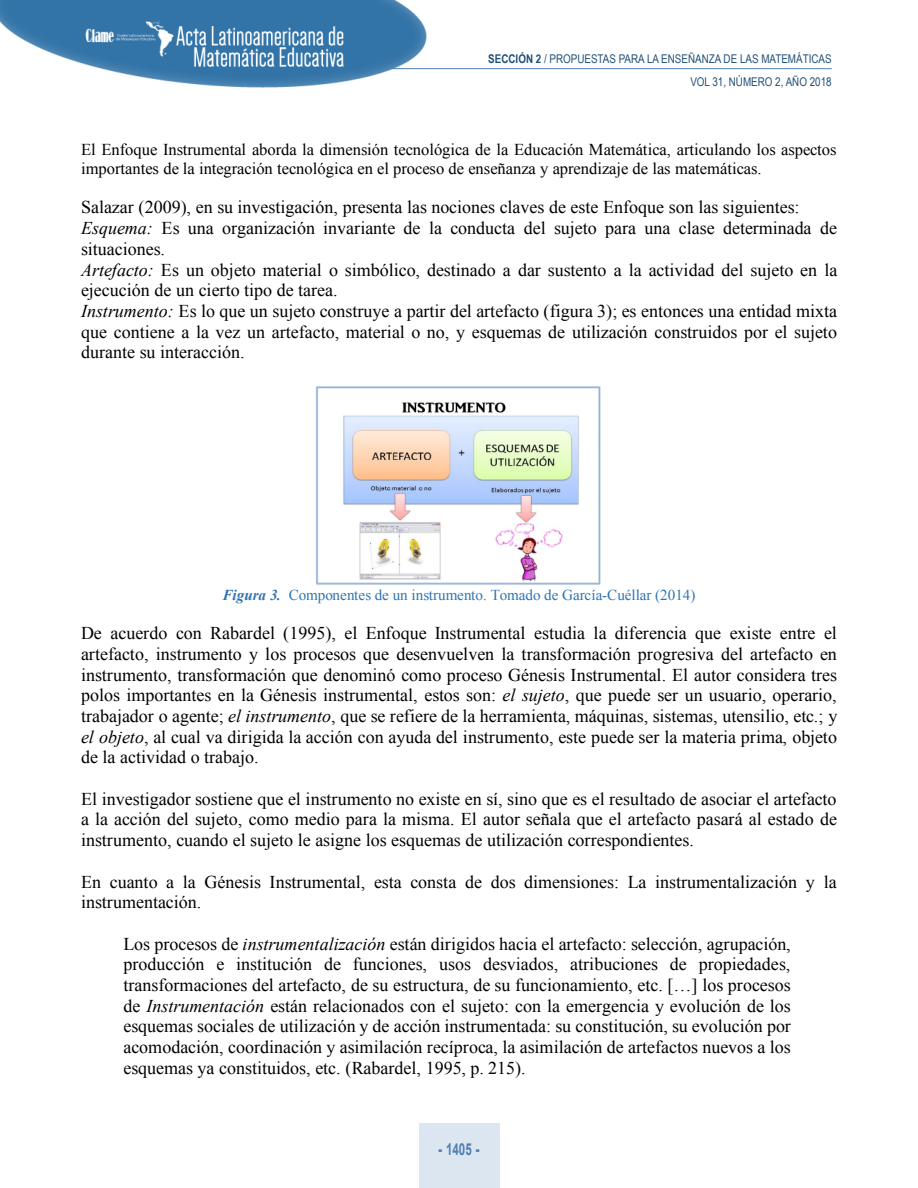
<style>
.page{position:relative;width:918px;height:1188px;background:#fff}
.page>*{position:absolute;margin:0;border:0;box-sizing:border-box;transform-origin:0 0}
.t1{font:18px/20.7px "Times New Roman";color:#000;text-align:justify}
.t2{font:16.5px/18.8px "Times New Roman";color:#000}
.t3{font:700 16.5px "Arial";color:#4f80b4;scale:.7 1}
.t4{font:15.15px "Times New Roman";color:#2e74b5}
.t5{font:12px/23px "Arial Narrow";color:#214f77;text-align:right}
.s1{font-weight:700}
.s2{font-style:italic}
.s3{font-weight:700;font-style:italic}
.s4{font-weight:900}
</style>
<div class="page">
<img style="left:0;top:0;width:435px;height:88px">
<hr style="left:389px;top:68px;width:443px;height:1px;background:#4f80b4">
<div style="left:419px;top:1123px;width:80px;height:65px;background:#dce6f0"></div>
<img style="left:316px;top:386px;width:285px;height:199px">
<p class="t5" style="left:488px;top:47px;width:345px"><span class="s1">SECCIÓN 2</span> / PROPUESTAS PARA LA ENSEÑANZA DE LAS MATEMÁTICAS<br>VOL 31, NÚMERO 2, AÑO 2018</p>
<p class="t2" style="left:81px;top:140px;width:757px">El Enfoque Instrumental aborda la dimensión tecnológica de la Educación Matemática, articulando los aspectos importantes de la integración tecnológica en el proceso de enseñanza y aprendizaje de las matemáticas.</p>
<p class="t1" style="left:81px;top:197px;width:758px;text-align:left">Salazar (2009), en su investigación, presenta las nociones claves de este Enfoque son las siguientes:<br><span class="s2">Esquema:</span> Es una organización invariante de la conducta del sujeto para una clase determinada de situaciones.<br><span class="s2">Artefacto:</span> Es un objeto material o simbólico, destinado a dar sustento a la actividad del sujeto en la ejecución de un cierto tipo de tarea.<br><span class="s2">Instrumento:</span> Es lo que un sujeto construye a partir del artefacto (figura 3); es entonces una entidad mixta que contiene a la vez un artefacto, material o no, y esquemas de utilización construidos por el sujeto durante su interacción.</p>
<p class="t4" style="left:222px;top:587px;width:475px"><span class="s3">Figura 3.</span> Componentes de un instrumento. Tomado de García-Cuéllar (2014)</p>
<p class="t1" style="left:81px;top:623px;width:758px">De acuerdo con Rabardel (1995), el Enfoque Instrumental estudia la diferencia que existe entre el artefacto, instrumento y los procesos que desenvuelven la transformación progresiva del artefacto en instrumento, transformación que denominó como proceso Génesis Instrumental. El autor considera tres polos importantes en la Génesis instrumental, estos son: <span class="s2">el sujeto</span>, que puede ser un usuario, operario, trabajador o agente; <span class="s2">el instrumento</span>, que se refiere de la herramienta, máquinas, sistemas, utensilio, etc.; y <span class="s2">el objeto</span>, al cual va dirigida la acción con ayuda del instrumento, este puede ser la materia prima, objeto de la actividad o trabajo.</p>
<p class="t1" style="left:81px;top:788px;width:758px">El investigador sostiene que el instrumento no existe en sí, sino que es el resultado de asociar el artefacto a la acción del sujeto, como medio para la misma. El autor señala que el artefacto pasará al estado de instrumento, cuando el sujeto le asigne los esquemas de utilización correspondientes.</p>
<p class="t1" style="left:81px;top:871px;width:757px">En cuanto a la Génesis Instrumental, esta consta de dos dimensiones: La instrumentalización y la instrumentación.</p>
<p class="t1" style="left:123px;top:933px;width:669px">Los procesos de <span class="s2">instrumentalización</span> están dirigidos hacia el artefacto: selección, agrupación, producción e institución de funciones, usos desviados, atribuciones de propiedades, transformaciones del artefacto, de su estructura, de su funcionamiento, etc. […] los procesos de <span class="s2">Instrumentación</span> están relacionados con el sujeto: con la emergencia y evolución de los esquemas sociales de utilización y de acción instrumentada: su constitución, su evolución por acomodación, coordinación y asimilación recíproca, la asimilación de artefactos nuevos a los esquemas ya constituidos, etc. (Rabardel, 1995, p. 215).</p>
<p class="t3" style="left:438px;top:1140px;width:60px"><span class="s4">-</span> 1405 <span class="s4">-</span></p>
</div>
